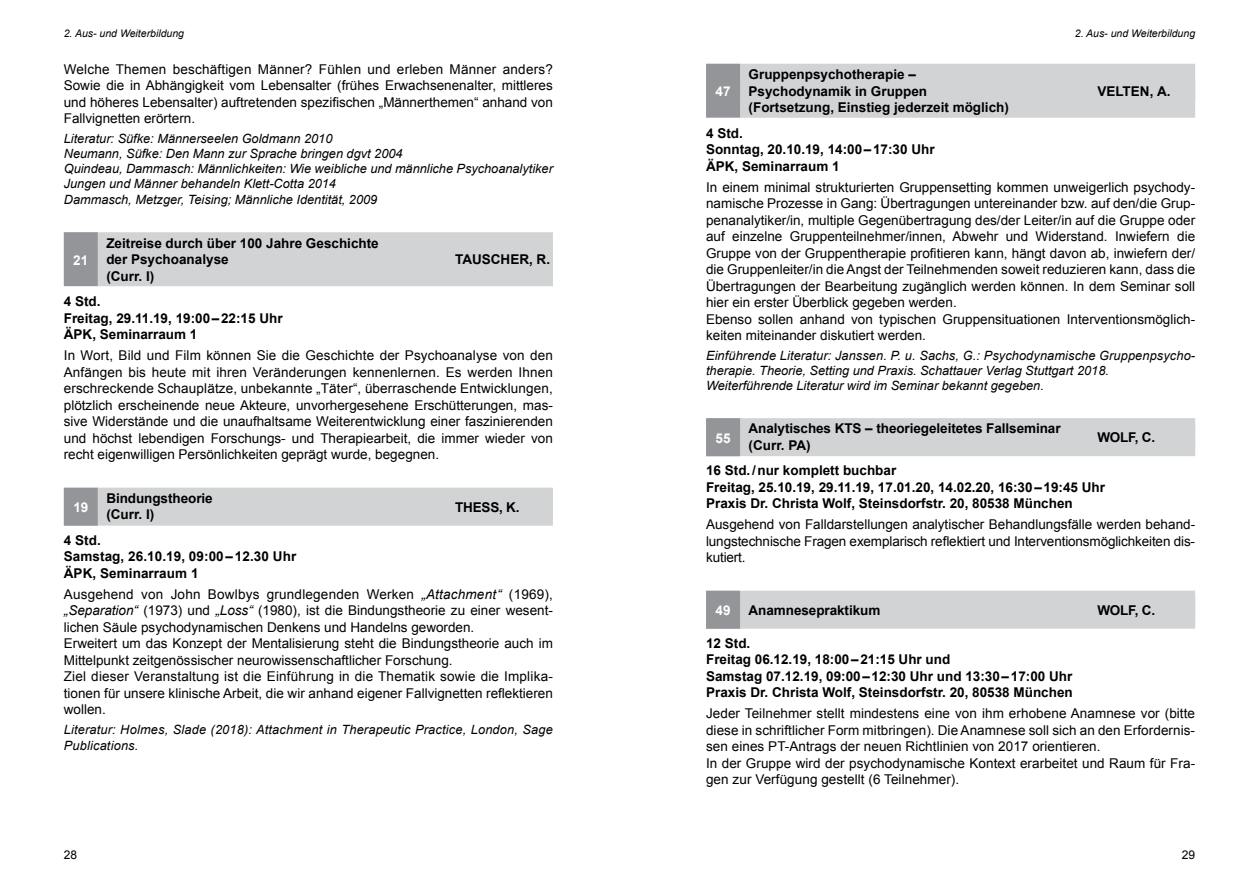
<style>
.page{position:relative;width:1259px;height:893px;background:#fff}
.page>*{position:absolute;margin:0;border:0;box-sizing:border-box;transform-origin:0 0}
.t1{font:13.5px/16.5px "Arial";color:#000;text-align:justify}
.t2{font:700 13.5px/16.5px "Arial";color:#000}
.t3{font:700 13.5px "Arial";color:#fff}
.t4{font:italic 12.75px/15px "Arial";color:#000}
.t5{font:12px "Arial";color:#000}
.t6{font:italic 10.5px "Arial";color:#000}
.s1{font-style:italic}
</style>
<div class="page">
<div style="left:98px;top:232px;width:455px;height:38px;background:#d1d3d4"></div>
<div style="left:98px;top:249px;width:455px;height:37px;background:#d1d3d4"></div>
<div style="left:64px;top:232px;width:34px;height:54px;background:#939598"></div>
<div style="left:98px;top:488px;width:455px;height:15px;background:#d1d3d4"></div>
<div style="left:98px;top:494px;width:455px;height:15px;background:#d1d3d4"></div>
<div style="left:98px;top:504px;width:455px;height:15px;background:#d1d3d4"></div>
<div style="left:98px;top:511px;width:455px;height:15px;background:#d1d3d4"></div>
<div style="left:64px;top:488px;width:34px;height:38px;background:#939598"></div>
<div style="left:740px;top:64px;width:455px;height:37px;background:#d1d3d4"></div>
<div style="left:740px;top:80px;width:455px;height:38px;background:#d1d3d4"></div>
<div style="left:706px;top:64px;width:34px;height:54px;background:#939598"></div>
<div style="left:740px;top:418px;width:455px;height:15px;background:#d1d3d4"></div>
<div style="left:740px;top:425px;width:455px;height:15px;background:#d1d3d4"></div>
<div style="left:740px;top:435px;width:455px;height:15px;background:#d1d3d4"></div>
<div style="left:740px;top:441px;width:455px;height:15px;background:#d1d3d4"></div>
<div style="left:706px;top:418px;width:34px;height:38px;background:#939598"></div>
<div style="left:740px;top:591px;width:455px;height:15px;background:#d1d3d4"></div>
<div style="left:740px;top:597px;width:455px;height:15px;background:#d1d3d4"></div>
<div style="left:740px;top:607px;width:455px;height:15px;background:#d1d3d4"></div>
<div style="left:740px;top:614px;width:455px;height:15px;background:#d1d3d4"></div>
<div style="left:706px;top:591px;width:34px;height:38px;background:#939598"></div>
<p class="t6" style="left:64px;top:27px;width:122px">2. Aus- und Weiterbildung</p>
<p class="t6" style="left:1075px;top:27px;width:122px">2. Aus- und Weiterbildung</p>
<p class="t1" style="left:64px;top:61px;width:490px">Welche Themen beschäftigen Männer? Fühlen und erleben Männer anders?<br>Sowie die in Abhängigkeit vom Lebensalter (frühes Erwachsenenalter, mittleres und höheres Lebensalter) auftretenden spezifischen „Männerthemen“ anhand von Fallvignetten erörtern.</p>
<p class="t4" style="left:64px;top:131px;width:490px">Literatur: Süfke: Männerseelen Goldmann 2010<br>Neumann, Süfke: Den Mann zur Sprache bringen dgvt 2004<br>Quindeau, Dammasch: Männlichkeiten: Wie weibliche und männliche Psychoanalytiker Jungen und Männer behandeln Klett-Cotta 2014</p>
<p class="t4" style="left:64px;top:192px;width:315px">Dammasch, Metzger, Teising; Männliche Identität, 2009</p>
<p class="t2" style="left:748px;top:67px;width:180px">Gruppenpsychotherapie –<br>Psychodynamik in Gruppen</p>
<p class="t2" style="left:1097px;top:83px;width:75px">VELTEN, A.</p>
<p class="t3" style="left:715px;top:83px;width:17px">47</p>
<p class="t2" style="left:748px;top:100px;width:262px">(Fortsetzung, Einstieg jederzeit möglich)</p>
<p class="t2" style="left:706px;top:125px;width:230px">4 Std.<br>Sonntag, 20.10.19, 14:00–17:30 Uhr<br>ÄPK, Seminarraum 1</p>
<p class="t1" style="left:706px;top:179px;width:490px;text-align:left">In einem minimal strukturierten Gruppensetting kommen unweigerlich psychody&shy;namische Prozesse in Gang: Übertragungen untereinander bzw. auf den/die Grup&shy;penanalytiker/in, multiple Gegenübertragung des/der Leiter/in auf die Gruppe oder auf einzelne Gruppenteilnehmer/innen, Abwehr und Widerstand. Inwiefern die Gruppe von der Gruppentherapie profitieren kann, hängt davon ab, inwiefern der/ die Gruppenleiter/in die Angst der Teilnehmenden soweit reduzieren kann, dass die Übertragungen der Bearbeitung zugänglich werden können. In dem Seminar soll hier ein erster Überblick gegeben werden.<br>Ebenso sollen anhand von typischen Gruppensituationen Interventionsmöglich&shy;keiten miteinander diskutiert werden.</p>
<p class="t4" style="left:706px;top:348px;width:490px">Einführende Literatur: Janssen. P. u. Sachs, G.: Psychodynamische Gruppenpsycho&shy;therapie. Theorie, Setting und Praxis. Schattauer Verlag Stuttgart 2018.<br>Weiterführende Literatur wird im Seminar bekannt gegeben.</p>
<p class="t2" style="left:106px;top:235px;width:274px">Zeitreise durch über 100 Jahre Geschichte der Psychoanalyse</p>
<p class="t2" style="left:455px;top:252px;width:96px">TAUSCHER, R.</p>
<p class="t3" style="left:73px;top:251px;width:17px">21</p>
<p class="t2" style="left:106px;top:268px;width:50px">(Curr. I)</p>
<p class="t2" style="left:64px;top:294px;width:220px">4 Std.<br>Freitag, 29.11.19, 19:00–22:15 Uhr<br>ÄPK, Seminarraum 1</p>
<p class="t1" style="left:64px;top:347px;width:490px">In Wort, Bild und Film können Sie die Geschichte der Psychoanalyse von den Anfängen bis heute mit ihren Veränderungen kennenlernen. Es werden Ihnen erschreckende Schauplätze, unbekannte „Täter“, überraschende Entwicklungen, plötzlich erscheinende neue Akteure, unvorhergesehene Erschütterungen, mas&shy;sive Widerstände und die unaufhaltsame Weiterentwicklung einer faszinierenden und höchst lebendigen Forschungs- und Therapiearbeit, die immer wieder von recht eigenwilligen Persönlichkeiten geprägt wurde, begegnen.</p>
<p class="t2" style="left:748px;top:421px;width:313px">Analytisches KTS – theoriegeleitetes Fallseminar</p>
<p class="t2" style="left:1097px;top:430px;width:59px">WOLF, C.</p>
<p class="t3" style="left:715px;top:429px;width:17px">55</p>
<p class="t2" style="left:706px;top:433px;width:192px;line-height:25.5px;text-indent:43px">(Curr. PA)<br>16 Std./nur komplett buchbar</p>
<p class="t2" style="left:706px;top:479px;width:400px">Freitag, 25.10.19, 29.11.19, 17.01.20, 14.02.20, 16:30–19:45 Uhr<br>Praxis Dr. Christa Wolf, Steinsdorfstr. 20, 80538 München</p>
<p class="t1" style="left:706px;top:516px;width:490px">Ausgehend von Falldarstellungen analytischer Behandlungsfälle werden behand&shy;lungstechnische Fragen exemplarisch reflektiert und Interventionsmöglichkeiten dis&shy;kutiert.</p>
<p class="t2" style="left:106px;top:490px;width:108px">Bindungstheorie</p>
<p class="t2" style="left:455px;top:499px;width:66px">THESS, K.</p>
<p class="t3" style="left:73px;top:499px;width:17px">19</p>
<p class="t2" style="left:106px;top:507px;width:50px">(Curr. I)</p>
<p class="t2" style="left:64px;top:532px;width:234px">4 Std.<br>Samstag, 26.10.19, 09:00–12.30 Uhr<br>ÄPK, Seminarraum 1</p>
<p class="t1" style="left:64px;top:586px;width:490px;text-align:left">Ausgehend von John Bowlbys grundlegenden Werken <span class="s1">„Attachment“</span> (1969), <span class="s1">„Separation“</span> (1973) und <span class="s1">„Loss“</span> (1980), ist die Bindungstheorie zu einer wesent&shy;lichen Säule psychodynamischen Denkens und Handelns geworden.<br>Erweitert um das Konzept der Mentalisierung steht die Bindungstheorie auch im Mittelpunkt zeitgenössischer neurowissenschaftlicher Forschung.<br>Ziel dieser Veranstaltung ist die Einführung in die Thematik sowie die Implika&shy;tionen für unsere klinische Arbeit, die wir anhand eigener Fallvignetten reflektieren wollen.</p>
<p class="t4" style="left:64px;top:721px;width:490px;line-height:16.5px">Literatur: Holmes, Slade (2018): Attachment in Therapeutic Practice, London, Sage<br>Publications.</p>
<p class="t3" style="left:715px;top:602px;width:17px">49</p>
<p class="t2" style="left:748px;top:602px;width:133px">Anamnesepraktikum</p>
<p class="t2" style="left:1097px;top:602px;width:59px">WOLF, C.</p>
<p class="t2" style="left:706px;top:635px;width:368px">12 Std.<br>Freitag 06.12.19, 18:00–21:15 Uhr und<br>Samstag 07.12.19, 09:00–12:30 Uhr und 13:30–17:00 Uhr Praxis Dr. Christa Wolf, Steinsdorfstr. 20, 80538 München</p>
<p class="t1" style="left:706px;top:705px;width:490px;text-align:left">Jeder Teilnehmer stellt mindestens eine von ihm erhobene Anamnese vor (bitte diese in schriftlicher Form mitbringen). Die Anamnese soll sich an den Erfordernis&shy;sen eines PT-Antrags der neuen Richtlinien von 2017 orientieren.<br>In der Gruppe wird der psychodynamische Kontext erarbeitet und Raum für Fra&shy;gen zur Verfügung gestellt (6 Teilnehmer).</p>
<p class="t5" style="left:64px;top:847px;width:15px">28</p>
<p class="t5" style="left:1181px;top:847px;width:15px">29</p>
</div>
